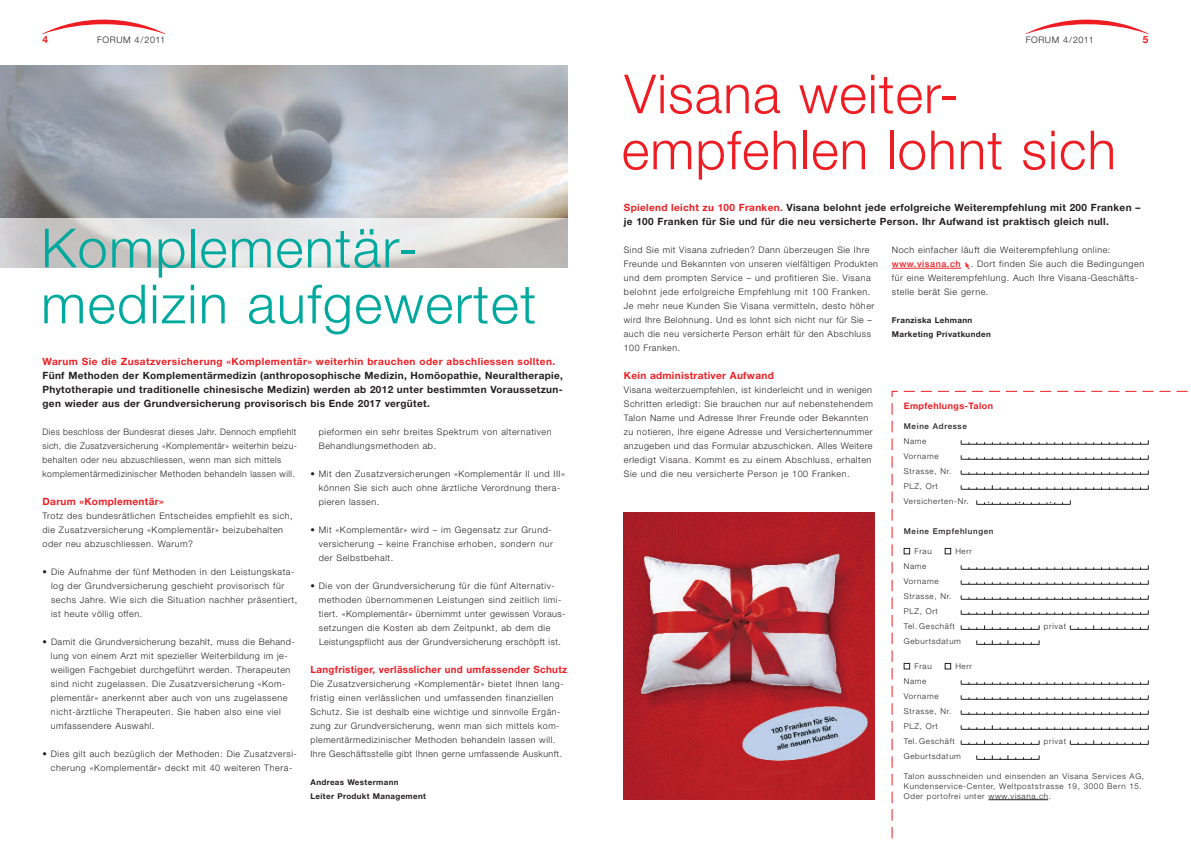
<style>
.page{position:relative;width:1191px;height:842px;background:#fff}
.page>*{position:absolute;margin:0;border:0;box-sizing:border-box;transform-origin:0 0}
.t1{font:300 54px/56px "Helvetica Neue";letter-spacing:.02em;color:#ee1d23}
.t2{font:300 54px/56px "Helvetica Neue";letter-spacing:.025em;color:#00a99d}
.t3{font:300 11px "Helvetica Neue";color:#231f20}
.t4{font:700 10px/14px "Helvetica Neue";letter-spacing:.035em;color:#231f20}
.t5{font:700 10px "Helvetica Neue";letter-spacing:.035em;color:#ee1d23}
.t6{font:300 9px/14px "Helvetica Neue";letter-spacing:.06em;color:#231f20}
.t7{font:300 9px/14px "Helvetica Neue";letter-spacing:.06em;color:#231f20;scale:.95 1}
.t8{font:700 9px "Helvetica Neue";letter-spacing:.045em;color:#ee1d23}
.t9{font:300 8px/15px "Helvetica Neue";letter-spacing:.08em;color:#231f20}
.t10{font:700 8px/14px "Helvetica Neue";letter-spacing:.045em;color:#231f20}
.t11{font:500 8px "Helvetica Neue";letter-spacing:.08em;color:#231f20}
.s1{color:#ee1d23}
.s2{font-weight:500;color:#ee1d23}
.s3{color:#fff}
</style>
<div class="page">
<svg style="left:42px;top:20px;width:123px;height:14px"></svg>
<svg style="left:1025px;top:20px;width:123px;height:14px"></svg>
<img style="left:624px;top:513px;width:250px;height:286px">
<hr style="left:891px;top:268px;width:70px;height:1px;background:#ee1d23">
<svg style="left:964px;top:262px;width:6px;height:8px"></svg>
<svg style="left:891px;top:391px;width:297px;height:448px"></svg>
<hr style="left:976px;top:759px;width:63px;height:1px;background:#231f20">
<img style="left:0;top:65px;width:567px;height:154px">
<p class="t5" style="left:43px;top:35px;width:7px">4</p>
<p class="t6" style="left:97px;top:33px;width:69px">FORUM 4/2011</p>
<p class="t6" style="left:1025px;top:33px;width:69px">FORUM 4/2011</p>
<p class="t5" style="left:1142px;top:35px;width:7px">5</p>
<h1 class="t2" style="left:41px;top:225px;width:496px">Komplementär&shy;medizin aufgewertet</h1>
<p class="t5" style="left:43px;top:358px;width:514px">Warum Sie die Zusatzversicherung «Komplementär» weiterhin brauchen oder abschliessen sollten.</p>
<p class="t4" style="left:43px;top:370px;width:522px;text-align:justify">Fünf Methoden der Komplementärmedizin (anthroposophische Medizin, Homöopathie, Neuraltherapie, Phytotherapie und traditionelle chinesische Medizin) werden ab 2012 unter bestimmten Voraussetzun&shy;gen wieder aus der Grundversicherung provisorisch bis Ende 2017 vergütet.</p>
<p class="t7" style="left:43px;top:426px;width:269px">Dies beschloss der Bundesrat dieses Jahr. Dennoch empfiehlt sich, die Zusatzversicherung «Komplementär» weiterhin beizu&shy;behalten oder neu abzuschliessen, wenn man sich mittels komplementärmedizinischer Methoden behandeln lassen will.</p>
<p class="t5" style="left:43px;top:498px;width:122px">Darum «Komplementär»</p>
<p class="t6" style="left:43px;top:510px;width:252px">Trotz des bundesrätlichen Entscheides empfiehlt es sich, die Zusatzversicherung «Komplementär» beizubehalten oder neu abzuschliessen. Warum?</p>
<p class="t6" style="left:51px;top:566px;width:248px;text-indent:-8px">• Die Aufnahme der fünf Methoden in den Leistungskata&shy;log der Grundversicherung geschieht provisorisch für sechs Jahre. Wie sich die Situation nachher präsentiert, ist heute völlig offen.</p>
<p class="t6" style="left:51px;top:636px;width:245px;text-indent:-8px">• Damit die Grundversicherung bezahlt, muss die Behand&shy;lung von einem Arzt mit spezieller Weiterbildung im je&shy;weiligen Fachgebiet durchgeführt werden. Therapeuten sind nicht zugelassen. Die Zusatzversicherung «Kom&shy;plementär» anerkennt aber auch von uns zugelassene nicht-ärztliche Therapeuten. Sie haben also eine viel umfassendere Auswahl.</p>
<p class="t6" style="left:42px;top:748px;width:256px;text-align:center">• Dies gilt auch bezüglich der Methoden: Die Zusatzversi&shy;cherung «Komplementär» deckt mit 40 weiteren Thera-</p>
<p class="t6" style="left:319px;top:426px;width:234px">pieformen ein sehr breites Spektrum von alternativen<br>Behandlungsmethoden ab.</p>
<p class="t6" style="left:319px;top:468px;width:248px;text-indent:-9px">• Mit den Zusatzversicherungen «Komplementär II und III» können Sie sich auch ohne ärztliche Verordnung thera&shy;pieren lassen.</p>
<p class="t6" style="left:319px;top:524px;width:236px;text-indent:-9px">• Mit «Komplementär» wird – im Gegensatz zur Grund&shy;versicherung – keine Franchise erhoben, sondern nur der Selbstbehalt.</p>
<p class="t6" style="left:319px;top:580px;width:248px;text-indent:-9px">• Die von der Grundversicherung für die fünf Alternativ&shy;methoden übernommenen Leistungen sind zeitlich limi&shy;tiert. «Komplementär» übernimmt unter gewissen Voraus&shy;setzungen die Kosten ab dem Zeitpunkt, ab dem die Leistungspflicht aus der Grundversicherung erschöpft ist.</p>
<p class="t5" style="left:310px;top:666px;width:258px">Langfristiger, verlässlicher und umfassender Schutz</p>
<p class="t6" style="left:310px;top:678px;width:255px">Die Zusatzversicherung «Komplementär» bietet Ihnen lang&shy;fristig einen verlässlichen und umfassenden finanziellen Schutz. Sie ist deshalb eine wichtige und sinnvolle Ergän&shy;zung zur Grundversicherung, wenn man sich mittels kom&shy;plementärmedizinischer Methoden behandeln lassen will.<br>Ihre Geschäftsstelle gibt Ihnen gerne umfassende Auskunft.</p>
<p class="t10" style="left:310px;top:776px;width:117px">Andreas Westermann<br>Leiter Produkt Management</p>
<h1 class="t1" style="left:622px;top:71px;width:496px">Visana weiter&shy;empfehlen lohnt sich</h1>
<p class="t4" style="left:624px;top:202px;width:518px"><span class="s1">Spielend leicht zu 100 Franken.</span> Visana belohnt jede erfolgreiche Weiterempfehlung mit 200 Franken – je 100 Franken für Sie und für die neu versicherte Person. Ihr Aufwand ist praktisch gleich null.</p>
<p class="t6" style="left:624px;top:244px;width:256px">Sind Sie mit Visana zufrieden? Dann überzeugen Sie Ihre Freunde und Bekannten von unseren vielfältigen Produkten und dem prompten Service – und profitieren Sie. Visana belohnt jede erfolgreiche Empfehlung mit 100 Franken.<br>Je mehr neue Kunden Sie Visana vermitteln, desto höher wird Ihre Belohnung. Und es lohnt sich nicht nur für Sie – auch die neu versicherte Person erhält für den Abschluss 100 Franken.</p>
<p class="t5" style="left:624px;top:372px;width:151px">Kein administrativer Aufwand</p>
<p class="t6" style="left:624px;top:384px;width:250px">Visana weiterzuempfehlen, ist kinderleicht und in wenigen Schritten erledigt: Sie brauchen nur auf nebenstehendem Talon Name und Adresse Ihrer Freunde oder Bekannten zu notieren, Ihre eigene Adresse und Versichertennummer anzugeben und das Formular abzuschicken. Alles Weitere erledigt Visana. Kommt es zu einem Abschluss, erhalten Sie und die neu versicherte Person je 100 Franken.</p>
<p class="t6" style="left:891px;top:244px;width:254px">Noch einfacher läuft die Weiterempfehlung online: <span class="s2">www.visana.ch</span> . Dort finden Sie auch die Bedingungen für eine Weiterempfehlung. Auch Ihre Visana-Geschäfts&shy;stelle berät Sie gerne.</p>
<p class="t10" style="left:891px;top:314px;width:100px">Franziska Lehmann<br>Marketing Privatkunden</p>
<p class="t8" style="left:904px;top:402px;width:91px">Empfehlungs-Talon</p>
<p class="t11" style="left:904px;top:423px;width:64px">Meine Adresse</p>
<p class="t9" style="left:904px;top:434px;width:66px">Name<br>Vorname<br>Strasse, Nr.<br>PLZ, Ort<br>Versicherten-Nr.</p>
<p class="t3" style="left:987px;top:495px;width:5px">.</p>
<p class="t3" style="left:1018px;top:495px;width:5px">.</p>
<p class="t3" style="left:1049px;top:495px;width:5px">.</p>
<p class="t11" style="left:904px;top:528px;width:91px">Meine Empfehlungen</p>
<p class="t9" style="left:904px;top:544px;width:29px"><span class="s3">■</span> Frau</p>
<p class="t9" style="left:944px;top:544px;width:29px"><span class="s3">■</span> Herr</p>
<p class="t9" style="left:904px;top:559px;width:52px">Name<br>Vorname<br>Strasse, Nr.<br>PLZ, Ort<br>Tel. Geschäft</p>
<p class="t9" style="left:1044px;top:619px;width:24px">privat</p>
<p class="t9" style="left:904px;top:634px;width:59px">Geburtsdatum</p>
<p class="t9" style="left:904px;top:659px;width:29px"><span class="s3">■</span> Frau</p>
<p class="t9" style="left:944px;top:659px;width:29px"><span class="s3">■</span> Herr</p>
<p class="t9" style="left:904px;top:674px;width:52px">Name<br>Vorname<br>Strasse, Nr.<br>PLZ, Ort<br>Tel. Geschäft</p>
<p class="t9" style="left:1044px;top:734px;width:24px">privat</p>
<p class="t9" style="left:904px;top:749px;width:59px">Geburtsdatum</p>
<p class="t9" style="left:904px;top:772px;width:242px;line-height:10px">Talon ausschneiden und einsenden an Visana Services AG,<br>Kundenservice-Center, Weltpoststrasse 19, 3000 Bern 15.<br>Oder portofrei unter www.visana.ch.</p>
</div>
